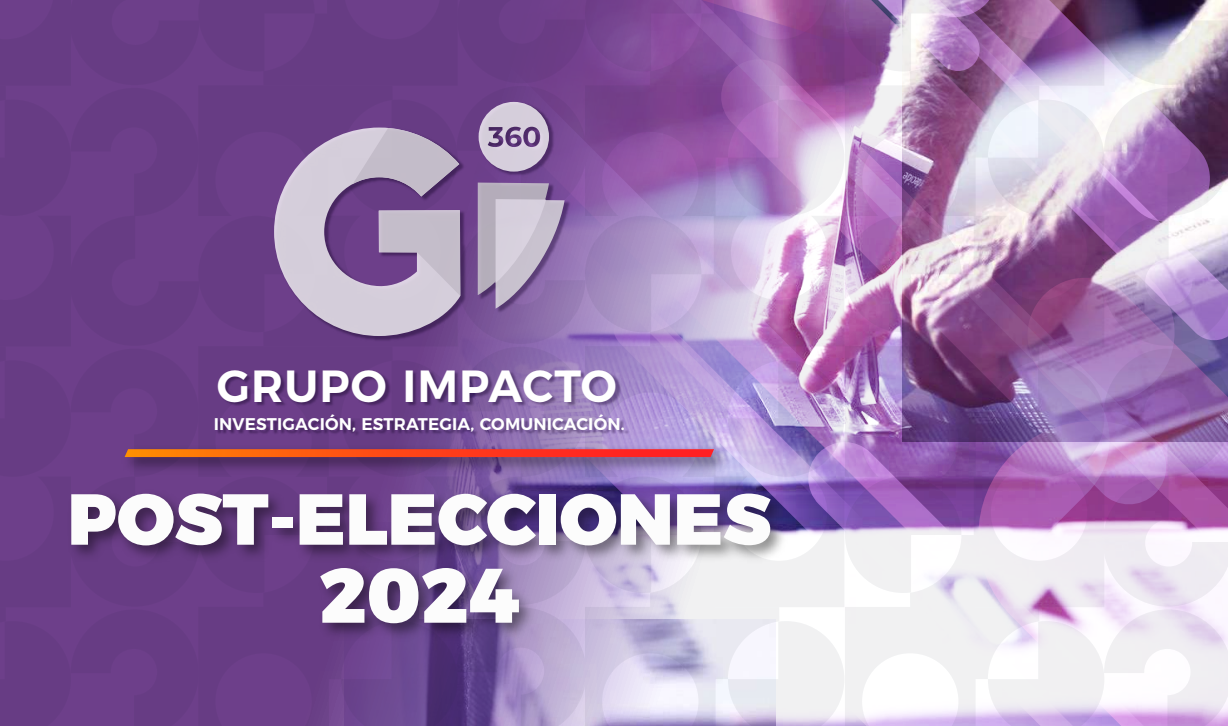
<style>
.page{position:relative;width:1228px;height:726px;background:#fff}
.page>*{position:absolute;margin:0;border:0;box-sizing:border-box;transform-origin:0 0}
.t1{font:900 77px "Montserrat";color:#fcfcfc}
.t2{font:900 72px "Montserrat";color:#fcfcfc}
.t3{font:600 45px "Montserrat";letter-spacing:.025em;color:#fff}
.t4{font:600 16.9px "Montserrat";letter-spacing:.01em;color:#fff}
</style>
<div class="page">
<img style="left:0;top:0;width:1228px;height:726px">
<h3 class="t3" style="left:217px;top:349px;width:401px">GRUPO IMPACTO</h3>
<p class="t4" style="left:214px;top:410px;width:412px">INVESTIGACIÓN, ESTRATEGIA, COMUNICACIÓN.</p>
<h2 class="t2" style="left:68px;top:459px;width:705px">POST-ELECCIONES</h2>
<h1 class="t1" style="left:319px;top:531px;width:201px">2024</h1>
</div>
